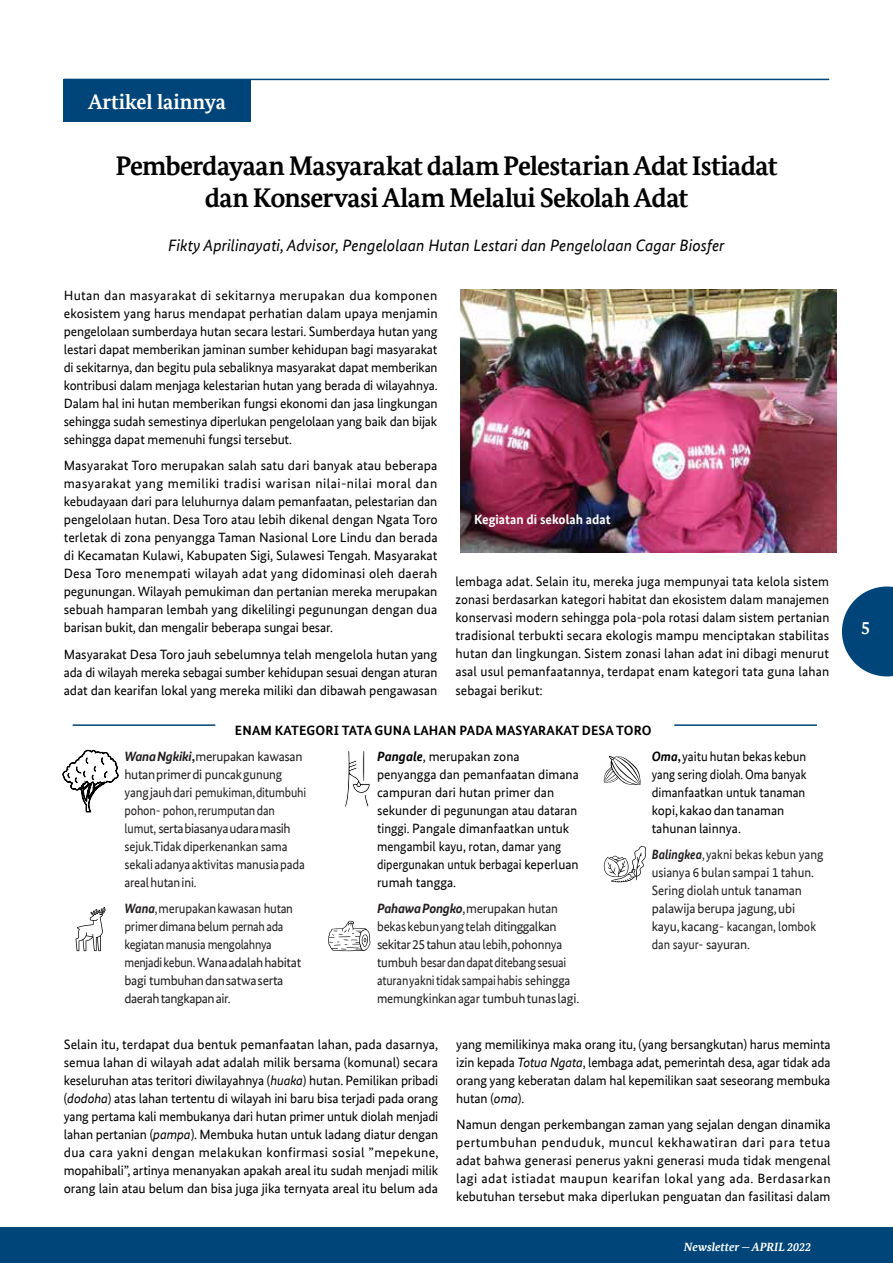
<style>
.page{position:relative;width:893px;height:1263px;background:#fff}
.page>*{position:absolute;margin:0;border:0;box-sizing:border-box;transform-origin:0 0}
.t1{font:700 27px/31.5px "Bundes Serif Office T";letter-spacing:-.025em;color:#000;text-align:center}
.t2{font:700 21px "Bundes Serif Office T";color:#fff}
.t3{font:700 18px "Bundes Serif Office T";color:#fff}
.t4{font:italic 16.5px "Bundes Sans Office";color:#000}
.t5{font:13.5px/18px "Bundes Sans Office";color:#000;text-align:justify}
.t6{font:13.5px/18px "Bundes Sans Office";letter-spacing:-.01em;color:#231f20}
.t7{font:13.5px/18px "Bundes Sans Office";letter-spacing:-.01em;color:#231f20;scale:.95 1}
.t8{font:13.5px/18px "Bundes Sans Office";letter-spacing:-.01em;color:#231f20;scale:.9 1}
.t9{font:13.5px/18px "Bundes Sans Office";color:#000;scale:.95 1}
.t10{font:700 13.5px/25.7px "Bundes Sans Office";letter-spacing:.01em;color:#000}
.t11{font:700 13.5px "Bundes Sans Office";color:#fff}
.t12{font:italic 700 12px "Bundes Serif Office T";color:#fff}
.s1{font-style:italic;color:#231f20}
.s2{color:#231f20}
.s3{font-weight:400;color:#231f20}
.s4{font-weight:700;font-style:italic}
.s5{font-weight:700}
.s6{font-style:italic}
</style>
<div class="page">
<div style="left:64px;top:79px;width:187px;height:43px;background:#004579"></div>
<hr style="left:64px;top:79px;width:765px;height:1px;background:#004579">
<img style="left:460px;top:289px;width:377px;height:263px">
<svg style="left:603px;top:846px;width:43px;height:36px"></svg>
<svg style="left:604px;top:756px;width:37px;height:29px"></svg>
<svg style="left:62px;top:750px;width:57px;height:63px"></svg>
<svg style="left:76px;top:907px;width:30px;height:44px"></svg>
<svg style="left:344px;top:750px;width:26px;height:57px"></svg>
<svg style="left:328px;top:921px;width:42px;height:30px"></svg>
<hr style="left:73px;top:724px;width:142px;height:2px;background:#004579">
<hr style="left:674px;top:724px;width:143px;height:2px;background:#004579">
<div style="left:0;top:1227px;width:893px;height:36px;background:#004579"></div>
<svg style="left:842px;top:586px;width:51px;height:90px"></svg>
<h2 class="t2" style="left:89px;top:89px;width:139px">Artikel lainnya</h2>
<h1 class="t1" style="left:116px;top:150px;width:663px">Pemberdayaan Masyarakat dalam Pelestarian Adat Istiadat dan Konservasi Alam Melalui Sekolah Adat</h1>
<p class="t4" style="left:168px;top:236px;width:558px">Fikty Aprilinayati, Advisor, Pengelolaan Hutan Lestari dan Pengelolaan Cagar Biosfer</p>
<p class="t5" style="left:64px;top:286px;width:375px">Hutan dan masyarakat di sekitarnya merupakan dua komponen ekosistem yang harus mendapat perhatian dalam upaya menjamin pengelolaan sumberdaya hutan secara lestari. Sumberdaya hutan yang lestari dapat memberikan jaminan sumber kehidupan bagi masyarakat di sekitarnya, dan begitu pula sebaliknya masyarakat dapat memberikan kontribusi dalam menjaga kelestarian hutan yang berada di wilayahnya.<br>Dalam hal ini hutan memberikan fungsi ekonomi dan jasa lingkungan sehingga sudah semestinya diperlukan pengelolaan yang baik dan bijak sehingga dapat memenuhi fungsi tersebut.</p>
<p class="t5" style="left:64px;top:457px;width:375px">Masyarakat Toro merupakan salah satu dari banyak atau beberapa masyarakat yang memiliki tradisi warisan nilai-nilai moral dan kebudayaan dari para leluhurnya dalam pemanfaatan, pelestarian dan pengelolaan hutan. Desa Toro atau lebih dikenal dengan Ngata Toro terletak di zona penyangga Taman Nasional Lore Lindu dan berada di Kecamatan Kulawi, Kabupaten Sigi, Sulawesi Tengah. Masyarakat Desa Toro menempati wilayah adat yang didominasi oleh daerah pegunungan. Wilayah pemukiman dan pertanian mereka merupakan sebuah hamparan lembah yang dikelilingi pegunungan dengan dua barisan bukit, dan mengalir beberapa sungai besar.</p>
<p class="t5" style="left:64px;top:645px;width:375px">Masyarakat Desa Toro jauh sebelumnya telah mengelola hutan yang ada di wilayah mereka sebagai sumber kehidupan sesuai dengan aturan adat dan kearifan lokal yang mereka miliki dan dibawah pengawasan</p>
<p class="t11" style="left:474px;top:511px;width:138px">Kegiatan di sekolah adat</p>
<p class="t5" style="left:455px;top:573px;width:375px">lembaga adat. Selain itu, mereka juga mempunyai tata kelola sistem zonasi berdasarkan kategori habitat dan ekosistem dalam manajemen konservasi modern sehingga pola-pola rotasi dalam sistem pertanian tradisional terbukti secara ekologis mampu menciptakan stabilitas hutan dan lingkungan. Sistem zonasi lahan adat ini dibagi menurut asal usul pemanfaatannya, terdapat enam kategori tata guna lahan sebagai berikut:</p>
<p class="t10" style="left:124px;top:717px;width:529px;text-indent:110px">ENAM KATEGORI TATA GUNA LAHAN PADA MASYARAKAT DESA TORO<br><span class="s1">Wana Ngkiki</span><span class="s2">,</span> <span class="s3">merupakan kawasan</span></p>
<p class="t6" style="left:124px;top:765px;width:183px">hutan primer di puncak gunung yang jauh dari pemukiman, ditumbuhi pohon- pohon, rerumputan dan lumut, serta biasanya udara masih sejuk. Tidak diperkenankan sama sekali adanya aktivitas manusia pada areal hutan ini.</p>
<p class="t7" style="left:124px;top:899px;width:188px"><span class="s4">Wana</span>, merupakan kawasan hutan primer dimana belum pernah ada kegiatan manusia mengolahnya menjadi kebun. Wana adalah habitat bagi tumbuhan dan satwa serta daerah tangkapan air.</p>
<p class="t5" style="left:377px;top:747px;width:203px;text-align:left"><span class="s4">Pangale</span>, merupakan zona penyangga dan pemanfaatan dimana campuran dari hutan primer dan sekunder di pegunungan atau dataran tinggi. Pangale dimanfaatkan untuk mengambil kayu, rotan, damar yang dipergunakan untuk berbagai keperluan rumah tangga.</p>
<p class="t6" style="left:377px;top:900px;width:204px"><span class="s4">Pahawa Pongko</span>, merupakan hutan bekas kebun yang telah ditinggalkan sekitar 25 tahun atau lebih, pohonnya tumbuh besar dan dapat ditebang sesuai aturan yakni tidak sampai habis sehingga memungkinkan agar tumbuh tunas lagi.</p>
<p class="t9" style="left:652px;top:747px;width:165px"><span class="s4">Oma</span><span class="s5">,</span> yaitu hutan bekas kebun yang sering diolah. Oma banyak dimanfaatkan untuk tanaman kopi, kakao dan tanaman tahunan lainnya.</p>
<p class="t8" style="left:652px;top:846px;width:192px"><span class="s4">Balingkea</span>, yakni bekas kebun yang usianya 6 bulan sampai 1 tahun.<br>Sering diolah untuk tanaman palawija berupa jagung, ubi kayu, kacang- kacangan, lombok dan sayur- sayuran.</p>
<p class="t5" style="left:64px;top:1035px;width:376px">Selain itu, terdapat dua bentuk pemanfaatan lahan, pada dasarnya, semua lahan di wilayah adat adalah milik bersama (komunal) secara keseluruhan atas teritori diwilayahnya (<span class="s6">huaka</span>) hutan. Pemilikan pribadi (<span class="s6">dodoha</span>) atas lahan tertentu di wilayah ini baru bisa terjadi pada orang yang pertama kali membukanya dari hutan primer untuk diolah menjadi lahan pertanian (<span class="s6">pampa</span>). Membuka hutan untuk ladang diatur dengan dua cara yakni dengan melakukan konfirmasi sosial ”mepekune, mopahibali”, artinya menanyakan apakah areal itu sudah menjadi milik orang lain atau belum dan bisa juga jika ternyata areal itu belum ada</p>
<p class="t5" style="left:456px;top:1035px;width:376px">yang memilikinya maka orang itu, (yang bersangkutan) harus meminta izin kepada <span class="s6">Totua Ngata</span>, lembaga adat, pemerintah desa, agar tidak ada orang yang keberatan dalam hal kepemilikan saat seseorang membuka hutan (<span class="s6">oma</span>).</p>
<p class="t5" style="left:456px;top:1116px;width:376px">Namun dengan perkembangan zaman yang sejalan dengan dinamika pertumbuhan penduduk, muncul kekhawatiran dari para tetua adat bahwa generasi penerus yakni generasi muda tidak mengenal lagi adat istiadat maupun kearifan lokal yang ada. Berdasarkan kebutuhan tersebut maka diperlukan penguatan dan fasilitasi dalam</p>
<p class="t12" style="left:684px;top:1239px;width:129px">Newsletter — APRIL 2022</p>
<h3 class="t3" style="left:861px;top:618px;width:10px">5</h3>
</div>
